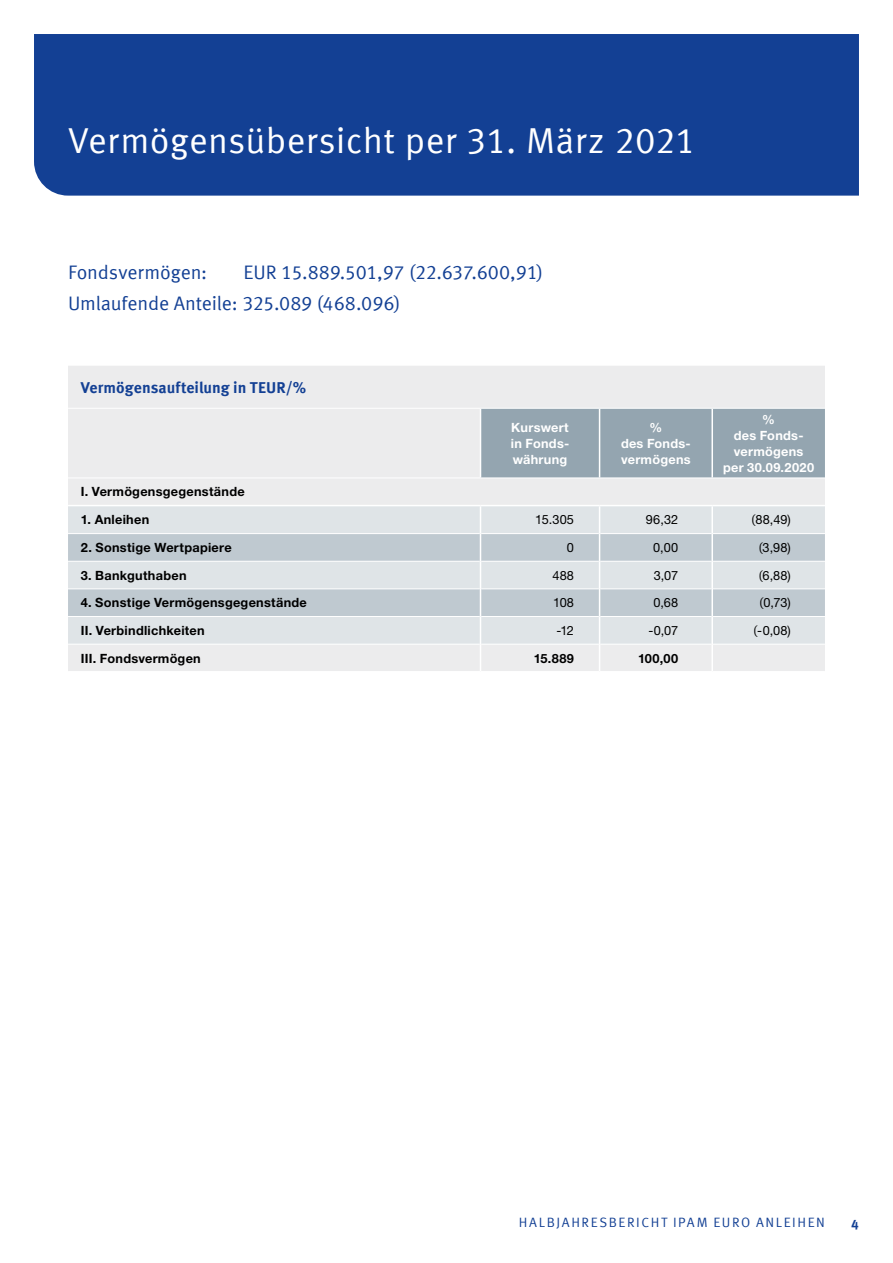
<style>
.page{position:relative;width:893px;height:1263px;background:#fff}
.page>*{position:absolute;margin:0;border:0;box-sizing:border-box;transform-origin:0 0}
.t1{font:36px "Meta Offc Pro Norm";letter-spacing:.01em;color:#fff}
.t2{font:19.5px/32px "Meta Offc Pro Norm";letter-spacing:-.01em;color:#134094}
.t3{font:700 15.75px "Meta Offc Pro";color:#134094}
.t4{font:13.5px "Meta Offc Pro Norm";letter-spacing:.115em;color:#134094}
.t5{font:700 13.5px "Meta Offc Pro";color:#134094}
.t6{font:700 12.75px "Helvetica Neue LTW1 G";letter-spacing:.02em;color:#000}
.t7{font:700 12.75px/15.9px "Helvetica Neue LTW1 G";letter-spacing:.02em;color:#fff;text-align:center}
.t8{font:12.75px "Helvetica Neue LTW1 G";letter-spacing:.015em;color:#000}
.s1{font-family:"Meta Offc Pro Norm"}
</style>
<div class="page">
<div style="left:34px;top:34px;width:825px;height:162px;background:#134094"></div>
<div style="left:68px;top:366px;width:757px;height:305px;background:#ececed"></div>
<div style="left:481px;top:409px;width:344px;height:69px;background:#94a5b0"></div>
<div style="left:68px;top:506px;width:757px;height:138px;background:#dfe4e7"></div>
<svg style="left:68px;top:534px;width:757px;height:82px;background:#cad2d7"></svg>
<hr style="left:68px;top:408px;width:412px;height:1px;background:#fff">
<hr style="left:480px;top:408px;width:120px;height:1px;background:#fff">
<hr style="left:600px;top:408px;width:112px;height:1px;background:#fff">
<hr style="left:712px;top:408px;width:113px;height:1px;background:#fff">
<hr style="left:481px;top:561px;width:118px;height:1px;background:#fff">
<hr style="left:600px;top:561px;width:111px;height:1px;background:#fff">
<hr style="left:713px;top:561px;width:112px;height:1px;background:#fff">
<hr style="left:481px;top:616px;width:118px;height:1px;background:#fff">
<hr style="left:600px;top:616px;width:111px;height:1px;background:#fff">
<hr style="left:713px;top:616px;width:112px;height:1px;background:#fff">
<hr style="left:68px;top:478px;width:412px;height:1px;background:#fff">
<hr style="left:480px;top:478px;width:120px;height:1px;background:#fff">
<hr style="left:600px;top:478px;width:112px;height:1px;background:#fff">
<hr style="left:712px;top:478px;width:113px;height:1px;background:#fff">
<hr style="left:68px;top:533px;width:412px;height:1px;background:#fff">
<hr style="left:481px;top:533px;width:118px;height:1px;background:#fff">
<hr style="left:600px;top:533px;width:111px;height:1px;background:#fff">
<hr style="left:713px;top:533px;width:112px;height:1px;background:#fff">
<hr style="left:68px;top:561px;width:412px;height:1px;background:#fff">
<hr style="left:68px;top:588px;width:412px;height:1px;background:#fff">
<hr style="left:481px;top:588px;width:118px;height:1px;background:#fff">
<hr style="left:600px;top:588px;width:111px;height:1px;background:#fff">
<hr style="left:713px;top:588px;width:112px;height:1px;background:#fff">
<hr style="left:68px;top:616px;width:412px;height:1px;background:#fff">
<hr style="left:68px;top:644px;width:412px;height:1px;background:#fff">
<hr style="left:481px;top:644px;width:118px;height:1px;background:#fff">
<hr style="left:600px;top:644px;width:111px;height:1px;background:#fff">
<hr style="left:713px;top:644px;width:112px;height:1px;background:#fff">
<hr style="left:68px;top:505px;width:412px;height:1px;background:#fff">
<hr style="left:480px;top:505px;width:120px;height:1px;background:#fff">
<hr style="left:600px;top:505px;width:112px;height:1px;background:#fff">
<hr style="left:712px;top:505px;width:113px;height:1px;background:#fff">
<hr style="left:480px;top:409px;width:1px;height:69px;background:#fff">
<hr style="left:599px;top:409px;width:1px;height:69px;background:#fff">
<svg style="left:480px;top:506px;width:1px;height:165px"></svg>
<svg style="left:599px;top:506px;width:1px;height:165px"></svg>
<hr style="left:711px;top:409px;width:2px;height:69px;background:#fff">
<hr style="left:711px;top:506px;width:2px;height:28px;background:#fff">
<hr style="left:711px;top:534px;width:2px;height:27px;background:#fff">
<hr style="left:711px;top:561px;width:2px;height:28px;background:#fff">
<hr style="left:711px;top:589px;width:2px;height:27px;background:#fff">
<hr style="left:711px;top:616px;width:2px;height:28px;background:#fff">
<hr style="left:711px;top:644px;width:2px;height:27px;background:#fff">
<h1 class="t1" style="left:68px;top:113px;width:629px">Vermögensübersicht per 31. März 2021</h1>
<h2 class="t2" style="left:68px;top:255px;width:477px;text-indent:176px">EUR 15.889.501,97 (22.637.600,91)<br>Umlaufende Anteile: 325.089 (468.096)</h2>
<h2 class="t2" style="left:68px;top:255px;width:141px">Fondsvermögen:</h2>
<p class="t3" style="left:81px;top:375px;width:227px">Vermögensaufteilung in TEUR/%</p>
<p class="t7" style="left:511px;top:419px;width:60px;text-align:justify">Kurswert in Fonds&shy;währung</p>
<p class="t7" style="left:621px;top:419px;width:71px">%<br>des Fonds&shy;vermögens</p>
<p class="t7" style="left:723px;top:411px;width:93px">%<br>des Fonds&shy;vermögens per 30.09.2020</p>
<p class="t6" style="left:81px;top:484px;width:165px">I. Vermögensgegenstände</p>
<p class="t6" style="left:81px;top:512px;width:70px">1. Anleihen</p>
<p class="t8" style="left:535px;top:512px;width:40px">15.305</p>
<p class="t8" style="left:646px;top:512px;width:34px">96,32</p>
<p class="t8" style="left:751px;top:512px;width:41px"><span class="s1">(</span>88,49)</p>
<p class="t6" style="left:81px;top:540px;width:153px">2. Sonstige Wertpapiere</p>
<p class="t8" style="left:567px;top:540px;width:9px">0</p>
<p class="t8" style="left:653px;top:540px;width:27px">0,00</p>
<p class="t8" style="left:758px;top:540px;width:34px"><span class="s1">(</span>3,98)</p>
<p class="t6" style="left:81px;top:567px;width:107px">3. Bankguthaben</p>
<p class="t8" style="left:552px;top:567px;width:23px">488</p>
<p class="t8" style="left:654px;top:567px;width:26px">3,07</p>
<p class="t8" style="left:758px;top:567px;width:34px"><span class="s1">(</span>6,88)</p>
<p class="t6" style="left:81px;top:595px;width:228px">4. Sonstige Vermögensgegenstände</p>
<p class="t8" style="left:553px;top:595px;width:22px">108</p>
<p class="t8" style="left:653px;top:595px;width:26px">0,68</p>
<p class="t8" style="left:759px;top:595px;width:33px"><span class="s1">(</span>0,73)</p>
<p class="t6" style="left:81px;top:622px;width:125px">II. Verbindlichkeiten</p>
<p class="t8" style="left:556px;top:622px;width:19px">-12</p>
<p class="t8" style="left:648px;top:622px;width:31px">-0,07</p>
<p class="t8" style="left:753px;top:622px;width:39px"><span class="s1">(</span>-0,08)</p>
<p class="t6" style="left:81px;top:650px;width:122px">III. Fondsvermögen</p>
<p class="t6" style="left:534px;top:650px;width:42px">15.889</p>
<p class="t6" style="left:638px;top:650px;width:42px">100,00</p>
<p class="t4" style="left:519px;top:1211px;width:266px">HALBJAHRESBERICHT IPAM EURO Anleihe</p>
<p class="t4" style="left:816px;top:1211px;width:10px">n</p>
<p class="t5" style="left:851px;top:1214px;width:9px">4</p>
</div>
